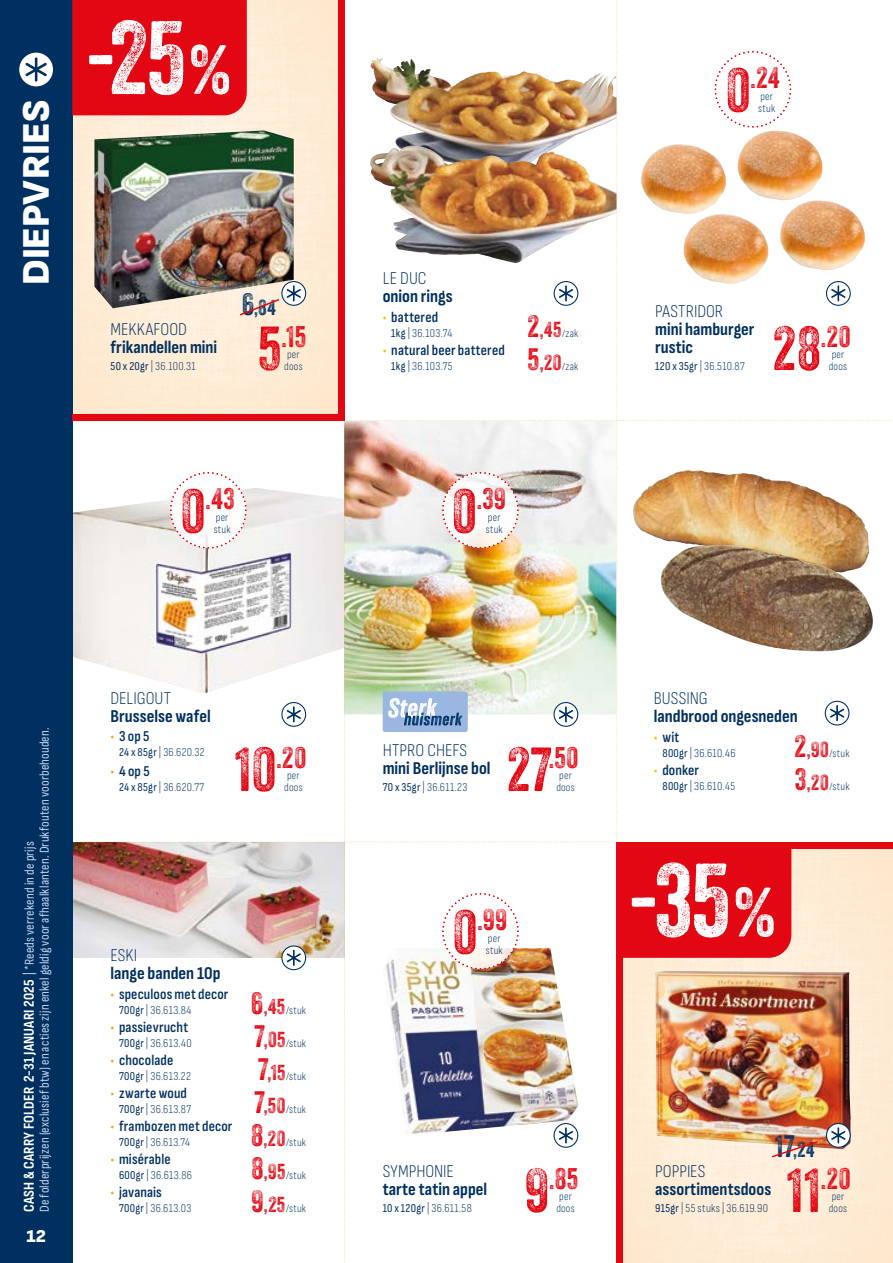
<style>
.page{position:relative;width:893px;height:1263px;background:#fff}
.page>*{position:absolute;margin:0;border:0;box-sizing:border-box;transform-origin:0 0}
.t1{font:100.5px "Veneer Two";color:#fff}
.t2{font:39px "Sofia Sans";color:#fff}
.t3{font:28.8px "Veneer Three";letter-spacing:.02em;color:#e30613}
.t4{font:21px "Veneer Three";color:#00305f}
.t5{font:700 18px/18px "Sofia Sans Condensed";color:#00305f}
.t6{font:300 18px "Sofia Sans Condensed";color:#00305f}
.t7{font:18px "Sofia Sans";color:#fff}
.t8{font:600 15px "Sofia Sans Condensed";letter-spacing:.01em;color:#00305f}
.t9{font:700 15px "Sofia Sans Condensed";letter-spacing:.015em;color:#fff}
.t10{font:13.5px "Sofia Sans Condensed";letter-spacing:.015em;color:#c4d3ee}
.t11{font:300 12px "Sofia Sans Condensed";letter-spacing:.03em;color:#00305f}
.t12{font:300 11.25px/12px "Sofia Sans Condensed";letter-spacing:.02em;color:#00305f}
.s1{font-size:67.5px}
.s2{font-weight:400}
.s3{font-size:30px}
.s4{font-size:60px}
.s5{font-weight:400;font-size:13.5px;color:#c4d3ee}
.s6{color:#f7a42a}
.s7{font-family:"Veneer Three";font-weight:400;font-size:30px;color:#e30613}
.s8{font-family:"Veneer Three";font-weight:400;font-size:21px;color:#e30613}
.s9{color:#f3c404}
</style>
<div class="page">
<div style="left:0;top:0;width:72px;height:1263px;background:#00305f"></div>
<svg style="left:18px;top:51px;width:37px;height:37px"></svg>
<div style="left:19px;top:53px;width:34px;height:33px;background:#fff;border-radius:50%"></div>
<svg style="left:23px;top:55px;width:27px;height:29px"></svg>
<div style="left:617px;top:842px;width:276px;height:6px;background:#e30613"></div>
<img style="left:72px;top:0;width:819px;height:1263px">
<h2 class="t2" style="left:14px;top:285px;width:186px;rotate:-90deg">DIEPVRIES</h2>
<h1 class="t1" style="left:85px;top:-3px;width:156px">-25<span class="s1">%</span><sup>*</sup></h1>
<h3 class="t6" style="left:111px;top:320px;width:78px">MEKKAFOOD</h3>
<h3 class="t5" style="left:111px;top:338px;width:108px">frikandellen mini</h3>
<p class="t11" style="left:111px;top:360px;width:87px"><span class="s2">50 x 20gr</span> | 36.100.31</p>
<h3 class="t4" style="left:242px;top:294px;width:35px"><span class="s3">6</span>,84</h3>
<h3 class="t3" style="left:258px;top:319px;width:50px"><span class="s4">5</span>.15</h3>
<p class="t12" style="left:284px;top:348px;width:20px">per doos</p>
<h3 class="t3" style="left:181px;top:481px;width:56px"><span class="s4">0</span>.43</h3>
<p class="t12" style="left:214px;top:511px;width:18px">per stuk</p>
<p class="t10" style="left:37px;top:1212px;width:486px;rotate:-90deg">De folderprijzen (exclusief btw) en acties zijn enkel geldig voor afhaalklanten. Drukfouten voorbehouden.</p>
<h3 class="t7" style="left:26px;top:1225px;width:21px">12</h3>
<p class="t9" style="left:20px;top:1212px;width:372px;rotate:-90deg">CASH &amp; CARRY FOLDER 2-31 JANUARI 2025 <span class="s5">| *Reeds verrekend in de prijs</span></p>
<h3 class="t6" style="left:111px;top:688px;width:62px">DELIGOUT</h3>
<h3 class="t5" style="left:111px;top:707px;width:102px">Brusselse wafel</h3>
<p class="t8" style="left:111px;top:728px;width:40px"><span class="s6">•</span> 3 op 5</p>
<p class="t11" style="left:119px;top:746px;width:87px"><span class="s2">24 x 85gr</span> | 36.620.32</p>
<p class="t8" style="left:111px;top:762px;width:41px"><span class="s6">•</span> 4 op 5</p>
<p class="t11" style="left:119px;top:780px;width:87px"><span class="s2">24 x 85gr</span> | 36.620.77</p>
<h3 class="t3" style="left:235px;top:740px;width:73px"><span class="s4">10</span>.20</h3>
<p class="t12" style="left:284px;top:769px;width:20px">per doos</p>
<h3 class="t6" style="left:111px;top:946px;width:28px">ESKI</h3>
<h3 class="t5" style="left:111px;top:964px;width:112px">lange banden 10p</h3>
<p class="t8" style="left:111px;top:985px;width:119px"><span class="s6">•</span> speculoos met decor</p>
<p class="t11" style="left:119px;top:1003px;width:74px"><span class="s2">700gr</span> | 36.613.84</p>
<p class="t12" style="left:251px;top:1004px;width:56px"><span class="s7">6</span><span class="s8">,45</span>/stuk</p>
<p class="t8" style="left:111px;top:1018px;width:79px"><span class="s6">•</span> passievrucht</p>
<p class="t11" style="left:119px;top:1036px;width:74px"><span class="s2">700gr</span> | 36.613.40</p>
<p class="t12" style="left:255px;top:1037px;width:53px"><span class="s7">7</span><span class="s8">,05</span>/stuk</p>
<p class="t8" style="left:111px;top:1051px;width:64px"><span class="s6">•</span> chocolade</p>
<p class="t11" style="left:119px;top:1069px;width:73px"><span class="s2">700gr</span> | 36.613.22</p>
<p class="t12" style="left:258px;top:1070px;width:49px"><span class="s7">7</span><span class="s8">,15</span>/stuk</p>
<p class="t8" style="left:111px;top:1084px;width:78px"><span class="s6">•</span> zwarte woud</p>
<p class="t11" style="left:119px;top:1102px;width:73px"><span class="s2">700gr</span> | 36.613.87</p>
<p class="t12" style="left:254px;top:1103px;width:53px"><span class="s7">7</span><span class="s8">,50</span>/stuk</p>
<p class="t8" style="left:111px;top:1117px;width:123px"><span class="s6">•</span> frambozen met decor</p>
<p class="t11" style="left:119px;top:1135px;width:72px"><span class="s2">700gr</span> | 36.613.74</p>
<p class="t12" style="left:252px;top:1136px;width:56px"><span class="s7">8</span><span class="s8">,20</span>/stuk</p>
<p class="t8" style="left:111px;top:1150px;width:62px"><span class="s6">•</span> misérable</p>
<p class="t11" style="left:119px;top:1168px;width:74px"><span class="s2">600gr</span> | 36.613.86</p>
<p class="t8" style="left:111px;top:1183px;width:53px"><span class="s6">•</span> javanais</p>
<p class="t11" style="left:119px;top:1201px;width:74px"><span class="s2">700gr</span> | 36.613.03</p>
<p class="t12" style="left:252px;top:1169px;width:56px"><span class="s7">8</span><span class="s8">,95</span>/stuk</p>
<p class="t12" style="left:252px;top:1202px;width:56px"><span class="s7">9</span><span class="s8">,25</span>/stuk</p>
<h3 class="t3" style="left:726px;top:61px;width:55px"><span class="s4">0</span>.24</h3>
<p class="t12" style="left:758px;top:90px;width:18px">per stuk</p>
<h3 class="t6" style="left:383px;top:269px;width:45px">LE DUC</h3>
<h3 class="t5" style="left:383px;top:287px;width:71px">onion rings</h3>
<p class="t8" style="left:383px;top:308px;width:57px"><span class="s9">•</span> battered</p>
<p class="t11" style="left:391px;top:327px;width:62px"><span class="s2">1kg</span> | 36.103.74</p>
<p class="t12" style="left:527px;top:327px;width:52px"><span class="s7">2</span><span class="s8">,45</span>/zak</p>
<p class="t8" style="left:383px;top:341px;width:124px"><span class="s9">•</span> natural beer battered</p>
<p class="t11" style="left:391px;top:360px;width:63px"><span class="s2">1kg</span> | 36.103.75</p>
<p class="t12" style="left:528px;top:360px;width:52px"><span class="s7">5</span><span class="s8">,20</span>/zak</p>
<h3 class="t3" style="left:452px;top:481px;width:55px"><span class="s4">0</span>.39</h3>
<p class="t12" style="left:486px;top:511px;width:18px">per stuk</p>
<h3 class="t6" style="left:655px;top:302px;width:70px">PASTRIDOR</h3>
<h3 class="t5" style="left:655px;top:320px;width:101px">mini hamburger rustic</h3>
<p class="t11" style="left:655px;top:360px;width:91px"><span class="s2">120 x 35gr</span> | 36.510.87</p>
<h3 class="t3" style="left:773px;top:319px;width:80px"><span class="s4">28</span>.20</h3>
<p class="t12" style="left:829px;top:348px;width:20px">per doos</p>
<h3 class="t6" style="left:383px;top:741px;width:86px">HTPRO CHEFS</h3>
<h3 class="t5" style="left:383px;top:759px;width:109px">mini Berlijnse bol</h3>
<p class="t11" style="left:383px;top:780px;width:86px"><span class="s2">70 x 35gr</span> | 36.611.23</p>
<h3 class="t3" style="left:507px;top:740px;width:73px"><span class="s4">27</span>.50</h3>
<p class="t12" style="left:556px;top:769px;width:20px">per doos</p>
<h3 class="t3" style="left:453px;top:902px;width:56px"><span class="s4">0</span>.99</h3>
<p class="t12" style="left:486px;top:932px;width:18px">per stuk</p>
<h3 class="t6" style="left:654px;top:688px;width:56px">BUSSING</h3>
<h3 class="t5" style="left:654px;top:707px;width:145px">landbrood ongesneden</h3>
<p class="t8" style="left:654px;top:728px;width:27px"><span class="s9">•</span> wit</p>
<p class="t11" style="left:662px;top:746px;width:75px"><span class="s2">800gr</span> | 36.610.46</p>
<p class="t12" style="left:795px;top:747px;width:56px"><span class="s7">2</span><span class="s8">,90</span>/stuk</p>
<p class="t8" style="left:654px;top:761px;width:47px"><span class="s9">•</span> donker</p>
<p class="t11" style="left:662px;top:779px;width:74px"><span class="s2">800gr</span> | 36.610.45</p>
<p class="t12" style="left:795px;top:780px;width:56px"><span class="s7">3</span><span class="s8">,20</span>/stuk</p>
<h1 class="t1" style="left:627px;top:839px;width:158px">-35<span class="s1">%</span><sup>*</sup></h1>
<h3 class="t6" style="left:383px;top:1162px;width:73px">SYMPHONIE</h3>
<h3 class="t5" style="left:383px;top:1180px;width:106px">tarte tatin appel</h3>
<p class="t11" style="left:383px;top:1201px;width:91px"><span class="s2">10 x 120gr</span> | 36.611.58</p>
<h3 class="t3" style="left:525px;top:1161px;width:55px"><span class="s4">9</span>.85</h3>
<p class="t12" style="left:556px;top:1190px;width:20px">per doos</p>
<h3 class="t4" style="left:775px;top:1136px;width:41px"><span class="s3">17</span>,24</h3>
<h3 class="t6" style="left:655px;top:1162px;width:52px">POPPIES</h3>
<h3 class="t5" style="left:655px;top:1180px;width:118px">assortimentsdoos</h3>
<p class="t11" style="left:655px;top:1201px;width:114px"><span class="s2">915gr</span> | 55 stuks | 36.619.90</p>
<h3 class="t3" style="left:787px;top:1161px;width:65px"><span class="s4">11</span>.20</h3>
<p class="t12" style="left:829px;top:1190px;width:20px">per doos</p>
</div>
